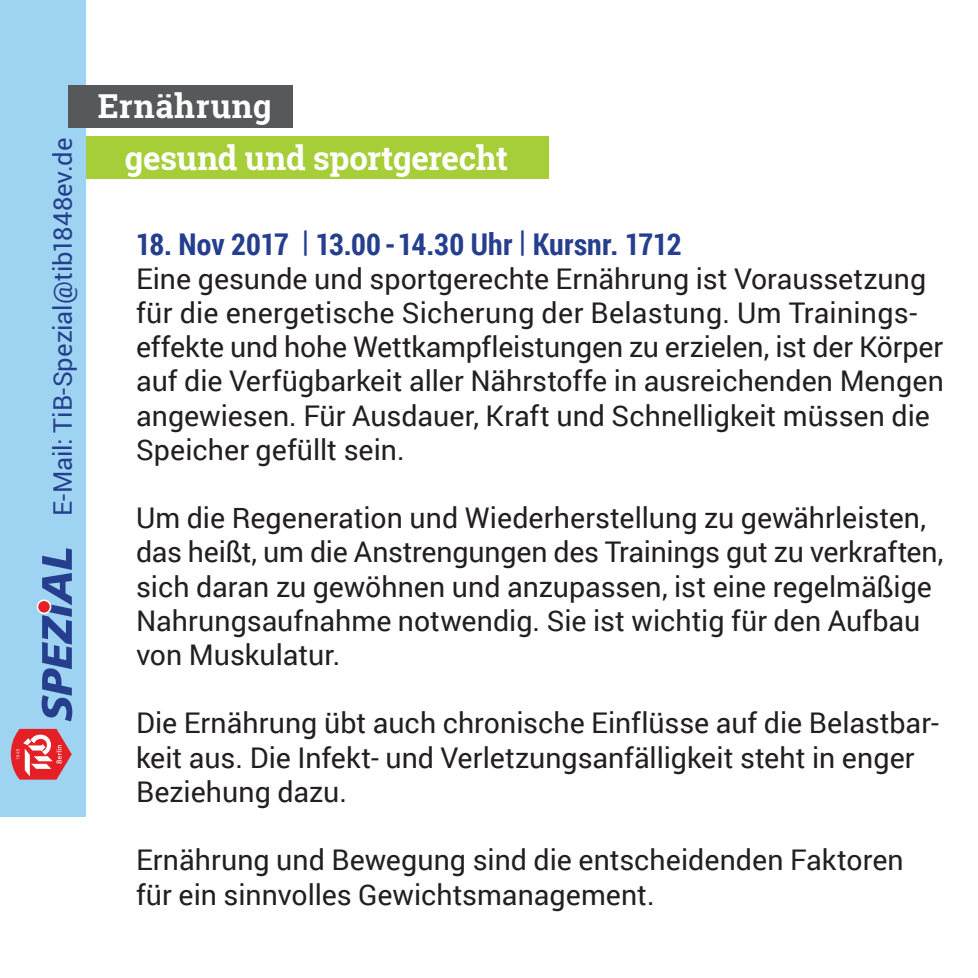
<style>
.page{position:relative;width:978px;height:978px;background:#fff}
.page>*{position:absolute;margin:0;border:0;box-sizing:border-box;transform-origin:0 0}
.t1{font:700 33px "Roboto Slab";letter-spacing:-.005em;color:#fff}
.t2{font:700 33px "Roboto Slab";letter-spacing:.02em;color:#fff}
.Text_Subline_kursiv{font:700 30px "Roboto Condensed";color:#253f8e}
.Text_Subline_kursiv-2{font:28.5px/34.2px "Roboto";color:#231f20}
.Fliesstext_11pt{font:25.5px "Roboto";color:#253f8e}
</style>
<div class="page">
<div style="left:84px;top:136px;width:465px;height:43px;background:#a6ce39"></div>
<div style="left:0;top:0;width:85px;height:816px;background:#9ed3f1"></div>
<div style="left:68px;top:85px;width:224px;height:43px;background:#57585a"></div>
<svg style="left:42px;top:548px;width:30px;height:173px"></svg>
<div style="left:38px;top:600px;width:13px;height:13px;background:#e41f25;border-radius:50%"></div>
<div style="left:37px;top:600px;width:14px;height:14px;border:2px solid #fff;border-radius:50%"></div>
<svg style="left:11px;top:729px;width:61px;height:51px"></svg>
<p class="Fliesstext_11pt" style="left:45px;top:516px;width:380px;rotate:-90deg">E-Mail: TiB-Spezial@tib1848ev.de</p>
<p class="t2" style="left:98px;top:83px;width:176px">Ernährung</p>
<p class="t1" style="left:125px;top:136px;width:385px">gesund und sportgerecht</p>
<p class="Text_Subline_kursiv" style="left:136px;top:223px;width:547px">18. Nov 2017 | 13.00 -14.30 Uhr | Kursnr. 1712</p>
<p class="Text_Subline_kursiv-2" style="left:136px;top:261px;width:809px">Eine gesunde und sportgerechte Ernährung ist Voraussetzung für die energetische Sicherung der Belastung. Um Trainings&shy;effekte und hohe Wettkampfleistungen zu erzielen, ist der Körper auf die Verfügbarkeit aller Nährstoffe in ausreichenden Mengen angewiesen. Für Ausdauer, Kraft und Schnelligkeit müssen die Speicher gefüllt sein.</p>
<p class="Text_Subline_kursiv-2" style="left:136px;top:500px;width:792px">Um die Regeneration und Wiederherstellung zu gewährleisten,</p>
<p class="Text_Subline_kursiv-2" style="left:136px;top:534px;width:809px">das heißt, um die Anstrengungen des Trainings gut zu verkraften, sich daran zu gewöhnen und anzupassen, ist eine regelmäßige</p>
<p class="Text_Subline_kursiv-2" style="left:136px;top:603px;width:786px">Nahrungsaufnahme notwendig. Sie ist wichtig für den Aufbau</p>
<p class="Text_Subline_kursiv-2" style="left:136px;top:637px;width:206px">von Muskulatur.</p>
<p class="Text_Subline_kursiv-2" style="left:136px;top:705px;width:804px">Die Ernährung übt auch chronische Einflüsse auf die Belastbar&shy;keit aus. Die Infekt- und Verletzungsanfälligkeit steht in enger</p>
<p class="Text_Subline_kursiv-2" style="left:136px;top:774px;width:212px">Beziehung dazu.</p>
<p class="Text_Subline_kursiv-2" style="left:136px;top:842px;width:769px">Ernährung und Bewegung sind die entscheidenden Faktoren für ein sinnvolles Gewichtsmanagement.</p>
</div>
